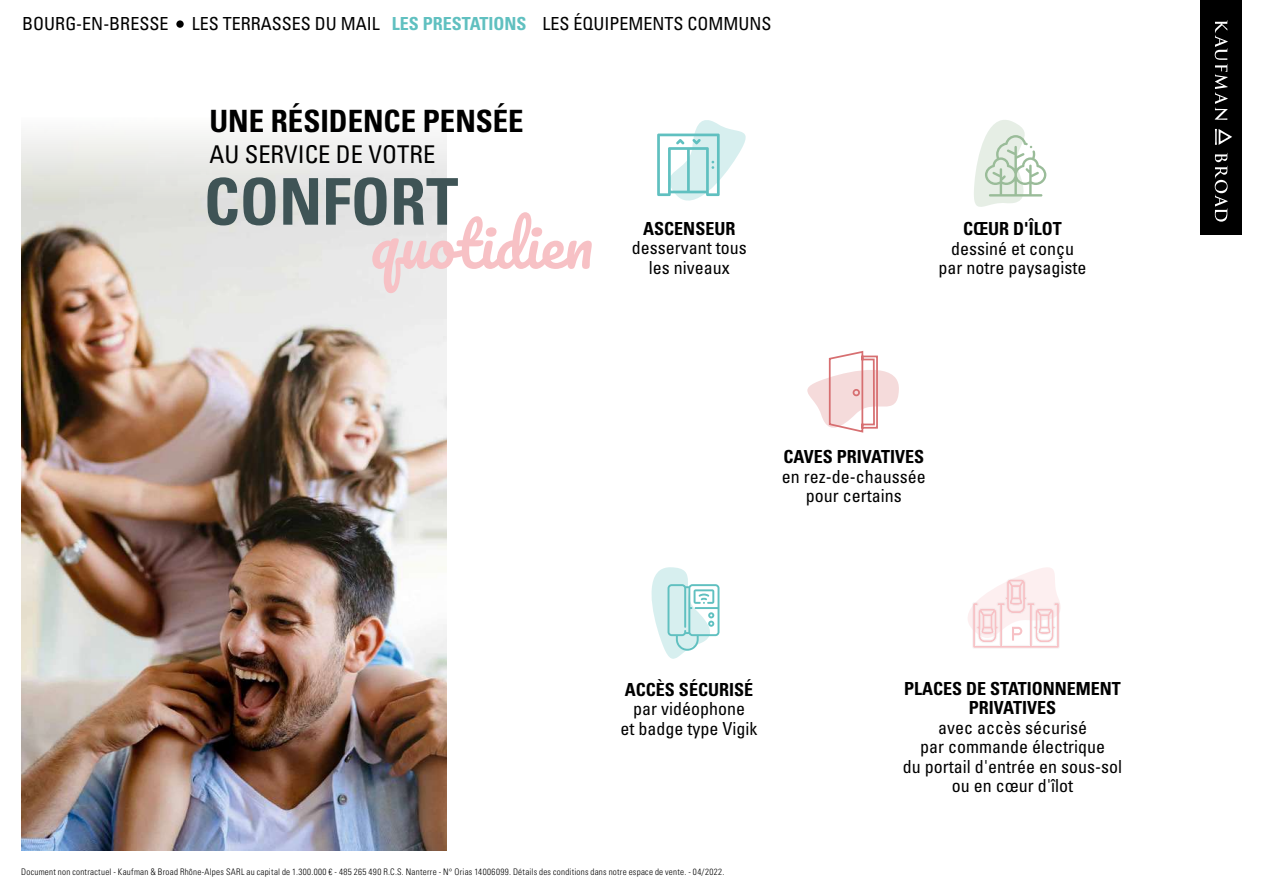
<style>
.page{position:relative;width:1263px;height:893px;background:#fff}
.page>*{position:absolute;margin:0;border:0;box-sizing:border-box;transform-origin:0 0}
.t1{font:700 condensed 64.5px "Univers LT Std";color:#3f5456}
.t2{font:60px "Pacifico";color:#f7c1c5}
.t3{font:700 condensed 30.75px "Univers LT Std";color:#000}
.t4{font:condensed 24.45px "Univers LT Std";color:#000}
.t5{font:condensed 18px/19.5px "Univers LT Std";color:#000;text-align:center}
.t6{font:700 condensed 18px/19.5px "Univers LT Std";color:#000;text-align:center}
.t7{font:300 condensed 9px "Univers LT Std";letter-spacing:.03em;color:#000}
.s1{font-weight:700;color:#60c0c0}
</style>
<div class="page">
<img style="left:21px;top:132px;width:425px;height:718px">
<svg style="left:651px;top:567px;width:68px;height:92px"></svg>
<div style="left:176px;top:20px;width:8px;height:8px;background:#000;border-radius:50%"></div>
<svg style="left:974px;top:120px;width:72px;height:87px"></svg>
<svg style="left:657px;top:120px;width:89px;height:81px"></svg>
<svg style="left:968px;top:567px;width:93px;height:81px"></svg>
<svg style="left:807px;top:351px;width:92px;height:82px"></svg>
<div style="left:1200px;top:0;width:42px;height:235px;background:#000"></div>
<svg style="left:1215px;top:20px;width:13px;height:100px"></svg>
<svg style="left:1215px;top:153px;width:13px;height:69px"></svg>
<svg style="left:1215px;top:129px;width:17px;height:16px"></svg>
<p class="t5" style="left:22px;top:14px;width:148px">BOURG-EN-BRESSE</p>
<p class="t5" style="left:192px;top:14px;width:581px">LES TERRASSES DU MAIL <span class="s1">LES PRESTATIONS</span> LES ÉQUIPEMENTS COMMUNS</p>
<h3 class="t3" style="left:209px;top:103px;width:316px">UNE RÉSIDENCE PENSÉE</h3>
<h3 class="t4" style="left:209px;top:139px;width:227px">AU SERVICE DE VOTRE</h3>
<h1 class="t1" style="left:204px;top:162px;width:256px">CONFORT</h1>
<h2 class="t2" style="left:370px;top:213px;width:224px">quotidien</h2>
<p class="t6" style="left:643px;top:219px;width:94px">ASCENSEUR</p>
<p class="t5" style="left:632px;top:238px;width:116px">desservant tous les niveaux</p>
<p class="t6" style="left:963px;top:219px;width:100px">CŒUR D'ÎLOT</p>
<p class="t5" style="left:938px;top:238px;width:149px">dessiné et conçu par notre paysagiste</p>
<p class="t6" style="left:783px;top:447px;width:142px">CAVES PRIVATIVES</p>
<p class="t5" style="left:782px;top:466px;width:145px">en rez-de-chaussée pour certains</p>
<p class="t6" style="left:625px;top:679px;width:130px">ACCÈS SÉCURISÉ</p>
<p class="t5" style="left:620px;top:699px;width:138px">par vidéophone<br>et badge type Vigik</p>
<p class="t7" style="left:21px;top:866px;width:705px">Document non contractuel - Kaufman &amp; Broad Rhône-Alpes SARL au capital de 1.300.000 € - 485 265 490 R.C.S. Nanterre - N° Orias 14006099. Détails des conditions dans notre espace de vente. - 04/2022.</p>
<p class="t6" style="left:904px;top:679px;width:218px">PLACES DE STATIONNEMENT<br>PRIVATIVES</p>
<p class="t5" style="left:903px;top:717px;width:221px">avec accès sécurisé<br>par commande électrique<br>du portail d'entrée en sous-sol ou en cœur d'îlot</p>
</div>
